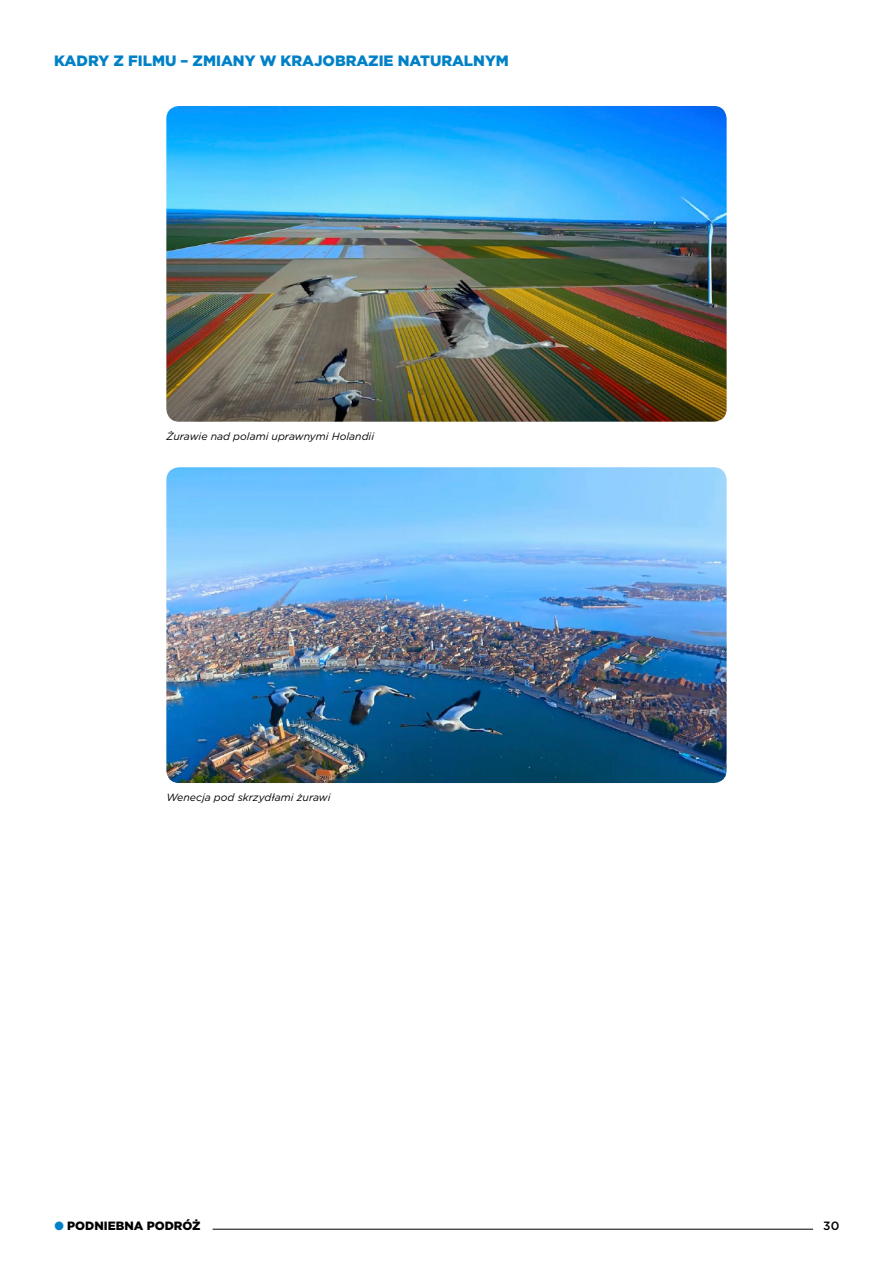
<style>
.page{position:relative;width:893px;height:1263px;background:#fff}
.page>*{position:absolute;margin:0;border:0;box-sizing:border-box;transform-origin:0 0}
.t1{font:900 15px "Gotham";color:#0081c7}
.t2{font:900 12px "Gotham";color:#000}
.t3{font:500 12px "Gotham";color:#000}
.t4{font:italic 10.5px "Gotham";color:#000}
.s1{color:#0081c7}
</style>
<div class="page">
<hr style="left:213px;top:1229px;width:600px;height:1px;background:#000">
<img style="left:166px;top:106px;width:561px;height:316px">
<img style="left:166px;top:467px;width:561px;height:316px">
<h1 class="t1" style="left:54px;top:50px;width:456px">KADRY Z FILMU – ZMIANY W KRAJOBRAZIE NATURALNYM</h1>
<p class="t4" style="left:166px;top:429px;width:209px">Żurawie nad polami uprawnymi Holandii</p>
<p class="t4" style="left:166px;top:790px;width:166px">Wenecja pod skrzydłami żurawi</p>
<p class="t2" style="left:54px;top:1217px;width:148px"><span class="s1">●</span> PODNIEBNA PODRÓŻ</p>
<p class="t3" style="left:823px;top:1218px;width:18px">30</p>
</div>
